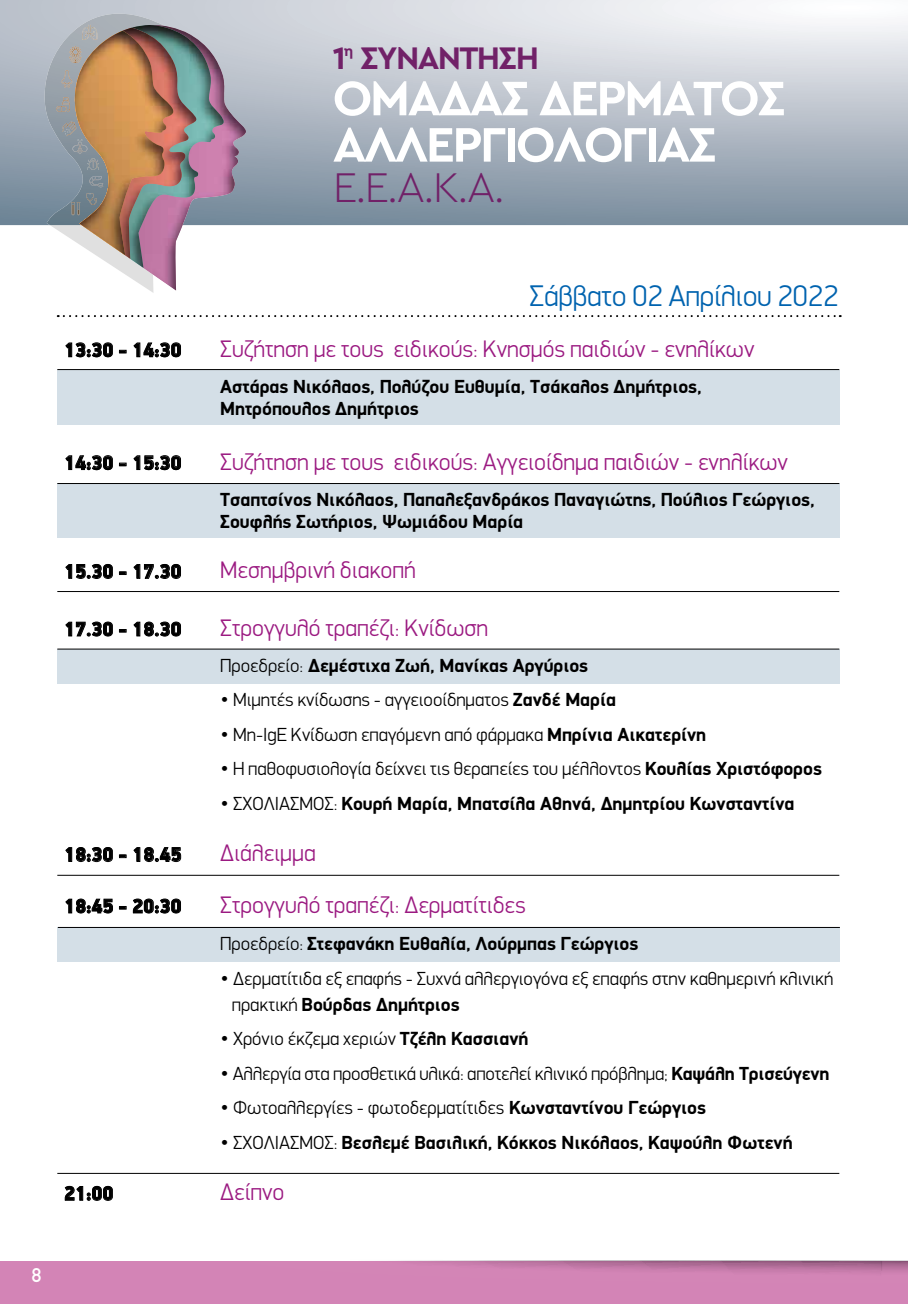
<style>
.page{position:relative;width:908px;height:1304px;background:#fff}
.page>*{position:absolute;margin:0;border:0;box-sizing:border-box;transform-origin:0 0}
.t1{font:700 50.8px/46.4px "Cera GR";letter-spacing:-.05em;color:#fff}
.t2{font:300 43.4px "Cera GR";color:#712168}
.t3{font:700 32.6px "Cera GR";letter-spacing:-.05em;color:#712168}
.t4{font:300 30px "PF Din Display";letter-spacing:-.01em;color:#0063af}
.t5{font:300 24px "PF Din Display";color:#9b1a81}
.t6{font:900 20px "PF Din Display";color:#000}
.t7{font:500 20px "PF Din Text";color:#fff}
.t8{font:300 19px/26px "PF Din Display";color:#000}
.t9{font:700 19px/22px "PF Din Display";color:#000}
.s1{font-weight:300}
.s2{font-weight:700}
</style>
<div class="page">
<div style="left:0;top:1261px;width:907px;height:43px;background:#d384b6"></div>
<svg style="left:0;top:0;width:907px;height:225px;background:#b5bec8"></svg>
<svg style="left:38px;top:14px;width:209px;height:279px"></svg>
<img style="left:138px;top:25px;width:95px;height:266px">
<img style="left:129px;top:25px;width:94px;height:243px">
<img style="left:119px;top:28px;width:77px;height:231px">
<img style="left:75px;top:36px;width:89px;height:219px">
<img style="left:82px;top:25px;width:15px;height:15px">
<img style="left:65px;top:129px;width:28px;height:35px">
<div style="left:58px;top:927px;width:781px;height:35px;background:#d4dfe7"></div>
<hr style="left:58px;top:927px;width:781px;height:1px;background:#000">
<svg style="left:58px;top:315px;width:782px;height:2px"></svg>
<div style="left:57px;top:370px;width:781px;height:54px;background:#d4dfe7"></div>
<hr style="left:57px;top:369px;width:781px;height:1px;background:#000">
<div style="left:57px;top:484px;width:781px;height:54px;background:#d4dfe7"></div>
<hr style="left:57px;top:483px;width:781px;height:1px;background:#000">
<hr style="left:57px;top:591px;width:781px;height:1px;background:#000">
<hr style="left:57px;top:875px;width:781px;height:1px;background:#000">
<hr style="left:57px;top:1173px;width:781px;height:1px;background:#000">
<div style="left:57px;top:649px;width:781px;height:34px;background:#d4dfe7"></div>
<hr style="left:57px;top:649px;width:781px;height:1px;background:#000">
<svg style="left:65px;top:342px;width:48px;height:16px"></svg>
<svg style="left:119px;top:350px;width:7px;height:3px"></svg>
<svg style="left:133px;top:342px;width:48px;height:16px"></svg>
<svg style="left:65px;top:455px;width:48px;height:16px"></svg>
<svg style="left:119px;top:463px;width:7px;height:3px"></svg>
<svg style="left:133px;top:455px;width:48px;height:16px"></svg>
<svg style="left:65px;top:564px;width:48px;height:15px"></svg>
<svg style="left:119px;top:572px;width:7px;height:3px"></svg>
<svg style="left:133px;top:564px;width:48px;height:15px"></svg>
<svg style="left:65px;top:621px;width:48px;height:16px"></svg>
<svg style="left:119px;top:629px;width:7px;height:3px"></svg>
<svg style="left:133px;top:621px;width:48px;height:16px"></svg>
<svg style="left:65px;top:847px;width:48px;height:16px"></svg>
<svg style="left:119px;top:855px;width:7px;height:3px"></svg>
<svg style="left:133px;top:847px;width:48px;height:16px"></svg>
<svg style="left:65px;top:898px;width:48px;height:16px"></svg>
<svg style="left:119px;top:906px;width:7px;height:3px"></svg>
<svg style="left:132px;top:898px;width:49px;height:16px"></svg>
<svg style="left:64px;top:1185px;width:49px;height:16px"></svg>
<h3 class="t3" style="left:332px;top:39px;width:208px">1<sup>η</sup> ΣΥΝΑΝΤΗΣΗ</h3>
<h1 class="t1" style="left:332px;top:75px;width:454px">ΟΜΑΔΑΣ ΔΕΡΜΑΤΟΣ<br>AΛΛΕΡΓΙΟΛΟΓΙΑΣ</h1>
<h2 class="t2" style="left:332px;top:163px;width:174px">Ε.Ε.Α.Κ.Α.</h2>
<h3 class="t4" style="left:529px;top:278px;width:310px">Σάββατο 02 Απρίλιου 2022</h3>
<p class="t6" style="left:64px;top:338px;width:119px">13:30 - 14:30</p>
<p class="t5" style="left:220px;top:334px;width:535px">Συζήτηση με τους ειδικούς: Κνησμός παιδιών - ενηλίκων</p>
<p class="t9" style="left:220px;top:375px;width:483px">Αστάρας Νικόλαος, Πολύζου Ευθυμία, Τσάκαλος Δημήτριος,<br>Μητρόπουλος Δημήτριος</p>
<p class="t6" style="left:64px;top:451px;width:119px">14:30 - 15:30</p>
<p class="t5" style="left:220px;top:447px;width:569px">Συζήτηση με τους ειδικούς: Αγγειοίδημα παιδιών - ενηλίκων</p>
<p class="t9" style="left:220px;top:488px;width:595px">Τσαπτσίνος Νικόλαος, Παπαλεξανδράκος Παναγιώτης, Πούλιος Γεώργιος,<br>Σουφλής Σωτήριος, Ψωμιάδου Μαρία</p>
<p class="t6" style="left:64px;top:559px;width:119px">15.30 - 17.30</p>
<p class="t5" style="left:220px;top:556px;width:197px">Μεσημβρινή διακοπή</p>
<p class="t6" style="left:64px;top:617px;width:119px">17.30 - 18.30</p>
<p class="t5" style="left:220px;top:613px;width:269px">Στρογγυλό τραπέζι: Κνίδωση</p>
<p class="t9" style="left:220px;top:654px;width:369px"><span class="s1">Προεδρείο:</span> Δεμέστιχα Ζωή, Μανίκας Αργύριος</p>
<p class="t8" style="left:220px;top:687px;width:397px">• Μιμητές κνίδωσης - αγγειοοίδηματος <span class="s2">Ζανδέ Μαρία</span></p>
<p class="t8" style="left:220px;top:721px;width:487px">• Μη-IgE Κνίδωση επαγόμενη από φάρμακα <span class="s2">Μπρίνια Αικατερίνη</span></p>
<p class="t8" style="left:220px;top:756px;width:603px">• Η παθοφυσιολογία δείχνει τις θεραπείες του μέλλοντος <span class="s2">Κουλίας Χριστόφορος</span></p>
<p class="t9" style="left:220px;top:792px;width:575px"><span class="s1">• ΣΧΟΛΙΑΣΜΌΣ:</span> Κουρή Μαρία, Μπατσίλα Αθηνά, Δημητρίου Κωνσταντίνα</p>
<p class="t6" style="left:64px;top:842px;width:119px">18:30 - 18.45</p>
<p class="t5" style="left:220px;top:839px;width:97px">Διάλειμμα</p>
<p class="t6" style="left:64px;top:894px;width:119px">18:45 - 20:30</p>
<p class="t5" style="left:220px;top:890px;width:307px">Στρογγυλό τραπέζι: Δερματίτιδες</p>
<p class="t9" style="left:220px;top:932px;width:419px"><span class="s1">Προεδρείο:</span> Στεφανάκη Ευθαλία, Λούρμπας Γεώργιος</p>
<p class="t8" style="left:232px;top:965px;width:602px;text-indent:-11px">• Δερματίτιδα εξ επαφής - Συχνά αλλεργιογόνα εξ επαφής στην καθημερινή κλινική πρακτική <span class="s2">Βούρδας Δημήτριος</span></p>
<p class="t8" style="left:220px;top:1026px;width:309px">• Χρόνιο έκζεμα χεριών <span class="s2">Τζέλη Κασσιανή</span></p>
<p class="t8" style="left:220px;top:1060px;width:610px">• Αλλεργία στα προσθετικά υλικά: αποτελεί κλινικό πρόβλημα; <span class="s2">Καψάλη Τρισεύγενη</span></p>
<p class="t8" style="left:220px;top:1095px;width:487px">• Φωτοαλλεργίες - φωτοδερματίτιδες <span class="s2">Κωνσταντίνου Γεώργιος</span></p>
<p class="t9" style="left:220px;top:1131px;width:573px"><span class="s1">• ΣΧΟΛΙΑΣΜΌΣ:</span> Βεσλεμέ Βασιλική, Κόκκος Νικόλαος, Καψούλη Φωτενή</p>
<p class="t6" style="left:64px;top:1181px;width:51px">21:00</p>
<p class="t5" style="left:220px;top:1178px;width:66px">Δείπνο</p>
<p class="t7" style="left:32px;top:1264px;width:11px">8</p>
</div>
